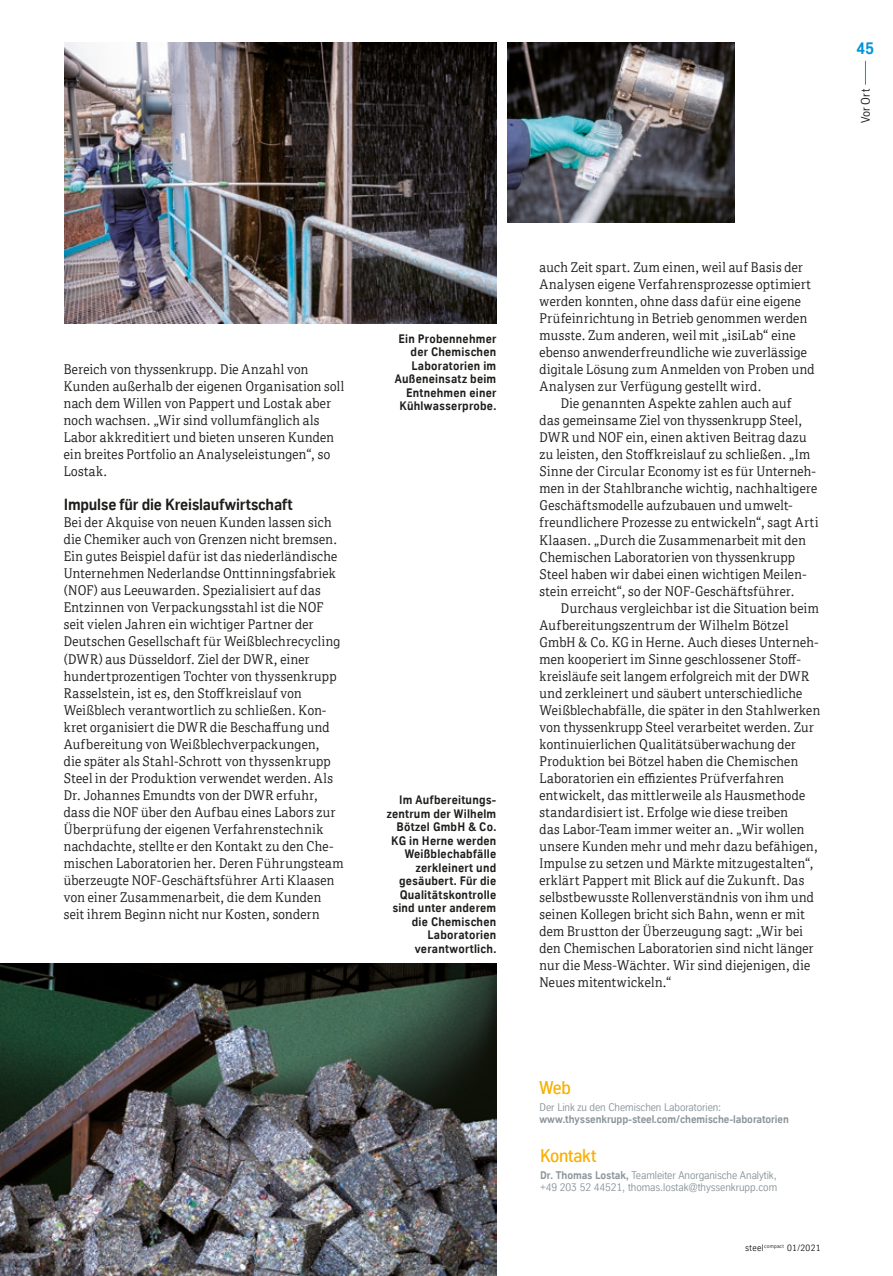
<style>
.page{position:relative;width:893px;height:1276px;background:#fff}
.page>*{position:absolute;margin:0;border:0;box-sizing:border-box;transform-origin:0 0}
.t1{font:500 18px "TK Type";letter-spacing:-.015em;color:#f9b000}
.t2{font:700 16.5px "TK Type";color:#0095db}
.t3{font:700 15.75px "TK Type";letter-spacing:-.01em;color:#1d1d1b}
.t4{font:13.5px/17px "TK Serif";letter-spacing:.01em;color:#1d1d1b}
.t5{font:700 12px/13.5px "TK Type";letter-spacing:.02em;color:#1d1d1b;text-align:right}
.t6{font:12px "TK Type";letter-spacing:.02em;color:#1d1d1b}
.t7{font:10.8px/12.3px "TK Type";letter-spacing:-.005em;color:#8b969c}
.t8{font:700 10.8px "TK Type";letter-spacing:-.005em;color:#8b969c}
.t9{font:9px "TK Type";letter-spacing:.045em;color:#1d1d1b}
.s1{font-weight:700}
</style>
<div class="page">
<svg style="left:865px;top:61px;width:1px;height:24px"></svg>
<img style="left:0;top:963px;width:496px;height:313px">
<img style="left:64px;top:43px;width:432px;height:280px">
<img style="left:507px;top:43px;width:227px;height:179px">
<p class="t2" style="left:856px;top:39px;width:20px">45</p>
<p class="t6" style="left:859px;top:123px;width:36px;rotate:-90deg">Vor Ort</p>
<p class="t4" style="left:64px;top:361px;width:282px">Bereich von thyssenkrupp. Die Anzahl von Kunden außerhalb der eigenen Organisation soll nach dem Willen von Pappert und Lostak aber noch wachsen. „Wir sind vollumfänglich als Labor akkreditiert und bieten unseren Kunden ein breites Portfolio an Analyseleistungen“, so Lostak.</p>
<p class="t3" style="left:64px;top:496px;width:230px">Impulse für die Kreislaufwirtschaft</p>
<p class="t4" style="left:64px;top:514px;width:282px">Bei der Akquise von neuen Kunden lassen sich die Chemiker auch von Grenzen nicht bremsen.<br>Ein gutes Beispiel dafür ist das niederländische Unternehmen Nederlandse Onttinningsfabriek (NOF) aus Leeuwarden. Spezialisiert auf das Entzinnen von Verpackungsstahl ist die NOF seit vielen Jahren ein wichtiger Partner der Deutschen Gesellschaft für Weißblechrecycling (DWR) aus Düsseldorf. Ziel der DWR, einer hundertprozentigen Tochter von thyssenkrupp Rasselstein, ist es, den Stoffkreislauf von Weißblech verantwortlich zu schließen. Kon&shy;kret organisiert die DWR die Beschaffung und Aufbereitung von Weißblechverpackungen,<br>die später als Stahl-Schrott von thyssenkrupp Steel in der Produktion verwendet werden. Als Dr. Johannes Emundts von der DWR erfuhr, dass die NOF über den Aufbau eines Labors zur Überprüfung der eigenen Verfahrenstechnik nachdachte, stellte er den Kontakt zu den Che&shy;mischen Laboratorien her. Deren Führungsteam überzeugte NOF-Geschäftsführer Arti Klaasen von einer Zusammenarbeit, die dem Kunden seit ihrem Beginn nicht nur Kosten, sondern</p>
<p class="t5" style="left:395px;top:332px;width:103px">Ein Probennehmer der Chemischen<br>Laboratorien im<br>Außeneinsatz beim<br>Entnehmen einer<br>Kühlwasserprobe.</p>
<p class="t5" style="left:387px;top:793px;width:111px">Im Aufbereitungs&shy;zentrum der Wilhelm<br>Bötzel GmbH &amp; Co.<br>KG in Herne werden<br>Weißblechabfälle zerkleinert und gesäubert. Für die<br>Qualitätskontrolle sind unter anderem die Chemischen<br>Laboratorien verantwortlich.</p>
<p class="t4" style="left:540px;top:259px;width:265px">auch Zeit spart. Zum einen, weil auf Basis der</p>
<p class="t4" style="left:540px;top:276px;width:273px">Analysen eigene Verfahrensprozesse optimiert</p>
<p class="t4" style="left:540px;top:293px;width:263px">werden konnten, ohne dass dafür eine eigene</p>
<p class="t4" style="left:540px;top:310px;width:269px">Prüfeinrichtung in Betrieb genommen werden</p>
<p class="t4" style="left:540px;top:327px;width:258px">musste. Zum anderen, weil mit „isiLab“ eine</p>
<p class="t4" style="left:540px;top:344px;width:269px">ebenso anwenderfreundliche wie zuverlässige</p>
<p class="t4" style="left:540px;top:361px;width:277px">digitale Lösung zum Anmelden von Proben und</p>
<p class="t4" style="left:540px;top:378px;width:224px">Analysen zur Verfügung gestellt wird.</p>
<p class="t4" style="left:561px;top:395px;width:232px">Die genannten Aspekte zahlen auch auf</p>
<p class="t4" style="left:540px;top:412px;width:264px">das gemeinsame Ziel von thyssenkrupp Steel,</p>
<p class="t4" style="left:540px;top:429px;width:269px">DWR und NOF ein, einen aktiven Beitrag dazu</p>
<p class="t4" style="left:540px;top:446px;width:273px">zu leisten, den Stoffkreislauf zu schließen. „Im</p>
<p class="t4" style="left:540px;top:463px;width:278px">Sinne der Circular Economy ist es für Unterneh-</p>
<p class="t4" style="left:540px;top:480px;width:279px">men in der Stahlbranche wichtig, nachhaltigere</p>
<p class="t4" style="left:540px;top:497px;width:255px">Geschäftsmodelle aufzubauen und umwelt-</p>
<p class="t4" style="left:540px;top:514px;width:281px">freundlichere Prozesse zu entwickeln“, sagt Arti</p>
<p class="t4" style="left:540px;top:531px;width:268px">Klaasen. „Durch die Zusammenarbeit mit den</p>
<p class="t4" style="left:540px;top:548px;width:257px">Chemischen Laboratorien von thyssenkrupp</p>
<p class="t4" style="left:540px;top:565px;width:269px">Steel haben wir dabei einen wichtigen Meilen-</p>
<p class="t4" style="left:540px;top:582px;width:257px">stein erreicht“, so der NOF-Geschäftsführer.</p>
<p class="t4" style="left:561px;top:599px;width:260px">Durchaus vergleichbar ist die Situation beim</p>
<p class="t4" style="left:540px;top:616px;width:251px">Aufbereitungszentrum der Wilhelm Bötzel</p>
<p class="t4" style="left:540px;top:633px;width:281px">GmbH &amp; Co. KG in Herne. Auch dieses Unterneh-</p>
<p class="t4" style="left:540px;top:650px;width:263px">men kooperiert im Sinne geschlossener Stoff-</p>
<p class="t4" style="left:540px;top:667px;width:272px">kreisläufe seit langem erfolgreich mit der DWR</p>
<p class="t4" style="left:540px;top:684px;width:264px">und zerkleinert und säubert unterschiedliche</p>
<p class="t4" style="left:540px;top:701px;width:282px">Weißblechabfälle, die später in den Stahlwerken</p>
<p class="t4" style="left:540px;top:718px;width:276px">von thyssenkrupp Steel verarbeitet werden. Zur</p>
<p class="t4" style="left:540px;top:735px;width:258px">kontinuierlichen Qualitätsüberwachung der</p>
<p class="t4" style="left:540px;top:752px;width:260px">Produktion bei Bötzel haben die Chemischen</p>
<p class="t4" style="left:540px;top:769px;width:246px">Laboratorien ein effizientes Prüfverfahren</p>
<p class="t4" style="left:540px;top:786px;width:267px">entwickelt, das mittlerweile als Hausmethode</p>
<p class="t4" style="left:540px;top:803px;width:250px">standardisiert ist. Erfolge wie diese treiben</p>
<p class="t4" style="left:540px;top:820px;width:267px">das Labor-Team immer weiter an. „Wir wollen</p>
<p class="t4" style="left:540px;top:837px;width:280px">unsere Kunden mehr und mehr dazu befähigen,</p>
<p class="t4" style="left:540px;top:854px;width:276px">Impulse zu setzen und Märkte mitzugestalten“,</p>
<p class="t4" style="left:540px;top:871px;width:266px">erklärt Pappert mit Blick auf die Zukunft. Das</p>
<p class="t4" style="left:540px;top:888px;width:276px">selbstbewusste Rollenverständnis von ihm und</p>
<p class="t4" style="left:540px;top:905px;width:267px">seinen Kollegen bricht sich Bahn, wenn er mit</p>
<p class="t4" style="left:540px;top:922px;width:265px">dem Brustton der Überzeugung sagt: „Wir bei</p>
<p class="t4" style="left:540px;top:939px;width:276px">den Chemischen Laboratorien sind nicht länger</p>
<p class="t4" style="left:540px;top:956px;width:272px">nur die Mess-Wächter. Wir sind diejenigen, die</p>
<p class="t4" style="left:540px;top:973px;width:134px">Neues mitentwickeln.“</p>
<h1 class="t1" style="left:540px;top:1077px;width:33px">Web</h1>
<p class="t7" style="left:540px;top:1100px;width:183px">Der Link zu den Chemischen Laboratorien:</p>
<p class="t8" style="left:540px;top:1113px;width:251px">www.thyssenkrupp-steel.com/chemische-laboratorien</p>
<h1 class="t1" style="left:540px;top:1145px;width:58px">Kontakt</h1>
<p class="t7" style="left:540px;top:1168px;width:239px"><span class="s1">Dr. Thomas Lostak,</span> Teamleiter Anorganische Analytik, +49 203 52 44521, thomas.lostak@thyssenkrupp.com</p>
<p class="t9" style="left:745px;top:1242px;width:77px">steel<sup>compact</sup> 01/2021</p>
</div>
